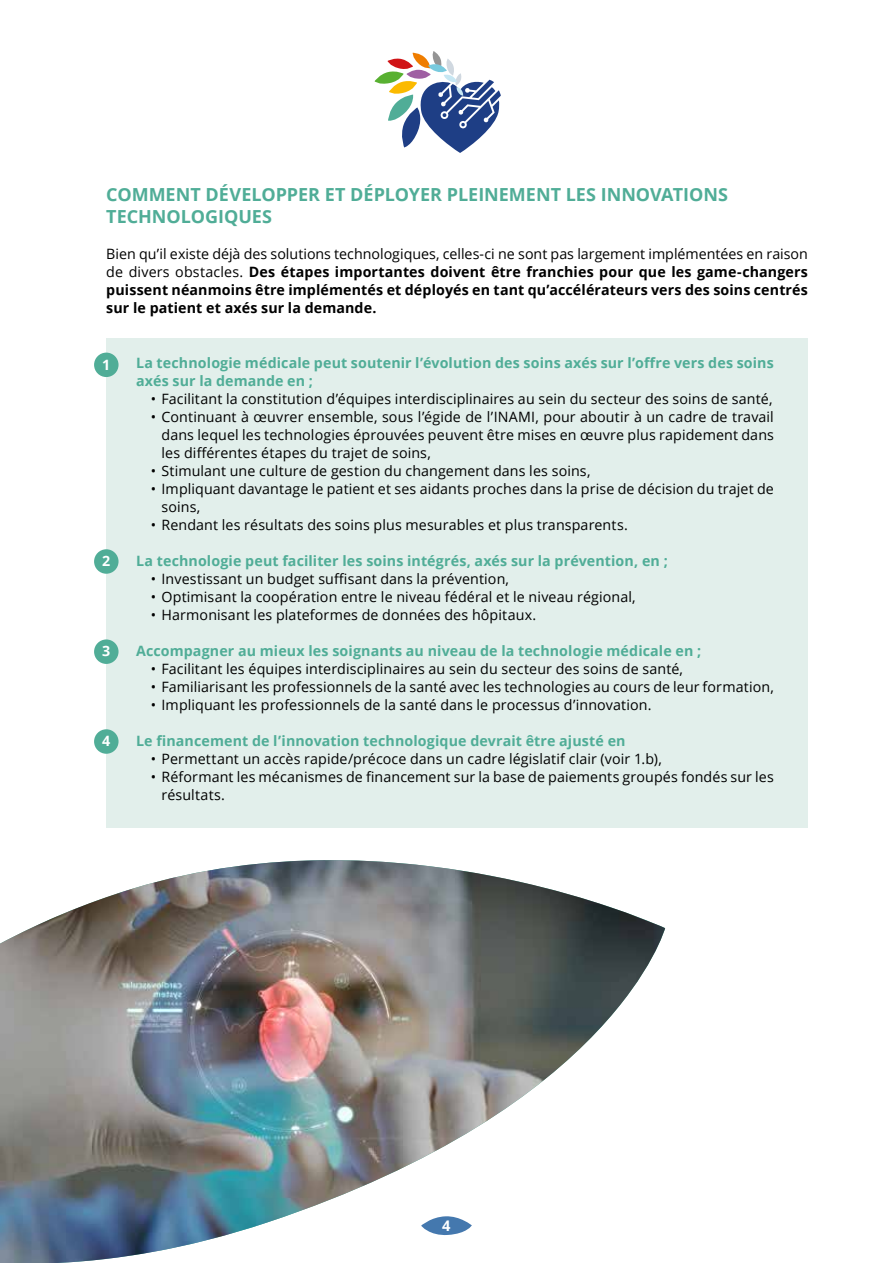
<style>
.page{position:relative;width:893px;height:1263px;background:#fff}
.page>*{position:absolute;margin:0;border:0;box-sizing:border-box;transform-origin:0 0}
.t1{font:700 18px/22.5px "Open Sans";color:#50ad97}
.t2{font:700 14.7px "Open Sans";color:#fff}
.t3{font:14.25px/18px "Open Sans";letter-spacing:.01em;color:#000}
.t4{font:700 14.25px/18px "Open Sans";letter-spacing:.01em;color:#000;text-align:justify}
.t5{font:700 14.25px/18px "Open Sans";letter-spacing:.01em;color:#50ad97}
.t6{font:700 14.25px "Open Sans";color:#fff}
.s1{font-weight:400}
</style>
<div class="page">
<svg style="left:375px;top:51px;width:126px;height:102px"></svg>
<div style="left:106px;top:338px;width:702px;height:489px;background:#e2efeb"></div>
<div style="left:94px;top:353px;width:25px;height:24px;background:#50ad97;border-radius:50%"></div>
<div style="left:94px;top:549px;width:25px;height:25px;background:#50ad97;border-radius:50%"></div>
<div style="left:94px;top:729px;width:25px;height:25px;background:#50ad97;border-radius:50%"></div>
<div style="left:94px;top:639px;width:25px;height:25px;background:#50ad97;border-radius:50%"></div>
<img style="left:0;top:860px;width:665px;height:403px">
<p class="t1" style="left:106px;top:183px;width:623px">COMMENT DÉVELOPPER ET DÉPLOYER PLEINEMENT LES INNOVATIONS<br>TECHNOLOGIQUES</p>
<p class="t4" style="left:106px;top:245px;width:703px"><span class="s1">Bien qu’il existe déjà des solutions technologiques, celles-ci ne sont pas largement implémentées en raison de divers obstacles.</span> Des étapes importantes doivent être franchies pour que les game-changers puissent néanmoins être implémentés et déployés en tant qu’accélérateurs vers des soins centrés sur le patient et axés sur la demande.</p>
<p class="t6" style="left:102px;top:354px;width:10px">1</p>
<p class="t6" style="left:102px;top:551px;width:10px">2</p>
<p class="t6" style="left:102px;top:641px;width:10px">3</p>
<p class="t6" style="left:102px;top:731px;width:10px">4</p>
<p class="t5" style="left:136px;top:354px;width:639px">La technologie médicale peut soutenir l’évolution des soins axés sur l’offre vers des soins axés sur la demande en ;</p>
<p class="t3" style="left:151px;top:390px;width:623px">• Facilitant la constitution d’équipes interdisciplinaires au sein du secteur des soins de santé,</p>
<p class="t3" style="left:162px;top:408px;width:614px;text-align:justify;text-indent:-11px">• Continuant à œuvrer ensemble, sous l’égide de l’INAMI, pour aboutir à un cadre de travail dans lequel les technologies éprouvées peuvent être mises en œuvre plus rapidement dans les différentes étapes du trajet de soins,</p>
<p class="t3" style="left:151px;top:462px;width:441px">• Stimulant une culture de gestion du changement dans les soins,</p>
<p class="t3" style="left:162px;top:480px;width:614px;text-indent:-11px">• Impliquant davantage le patient et ses aidants proches dans la prise de décision du trajet de soins,</p>
<p class="t3" style="left:151px;top:516px;width:478px">• Rendant les résultats des soins plus mesurables et plus transparents.</p>
<p class="t5" style="left:136px;top:552px;width:533px">La technologie peut faciliter les soins intégrés, axés sur la prévention, en ;</p>
<p class="t3" style="left:151px;top:570px;width:360px">• Investissant un budget suffisant dans la prévention,</p>
<p class="t3" style="left:151px;top:588px;width:486px">• Optimisant la coopération entre le niveau fédéral et le niveau régional,</p>
<p class="t3" style="left:151px;top:606px;width:387px">• Harmonisant les plateformes de données des hôpitaux.</p>
<p class="t5" style="left:136px;top:642px;width:567px">Accompagner au mieux les soignants au niveau de la technologie médicale en ;</p>
<p class="t3" style="left:151px;top:660px;width:534px">• Facilitant les équipes interdisciplinaires au sein du secteur des soins de santé,</p>
<p class="t3" style="left:151px;top:678px;width:624px">• Familiarisant les professionnels de la santé avec les technologies au cours de leur formation,</p>
<p class="t3" style="left:151px;top:696px;width:502px">• Impliquant les professionnels de la santé dans le processus d’innovation.</p>
<p class="t5" style="left:136px;top:732px;width:491px">Le financement de l’innovation technologique devrait être ajusté en</p>
<p class="t3" style="left:151px;top:750px;width:512px">• Permettant un accès rapide/précoce dans un cadre législatif clair (voir 1.b),</p>
<p class="t3" style="left:162px;top:768px;width:614px;text-indent:-11px">• Réformant les mécanismes de financement sur la base de paiements groupés fondés sur les résultats.</p>
<p class="t2" style="left:442px;top:1215px;width:10px">4</p>
</div>
